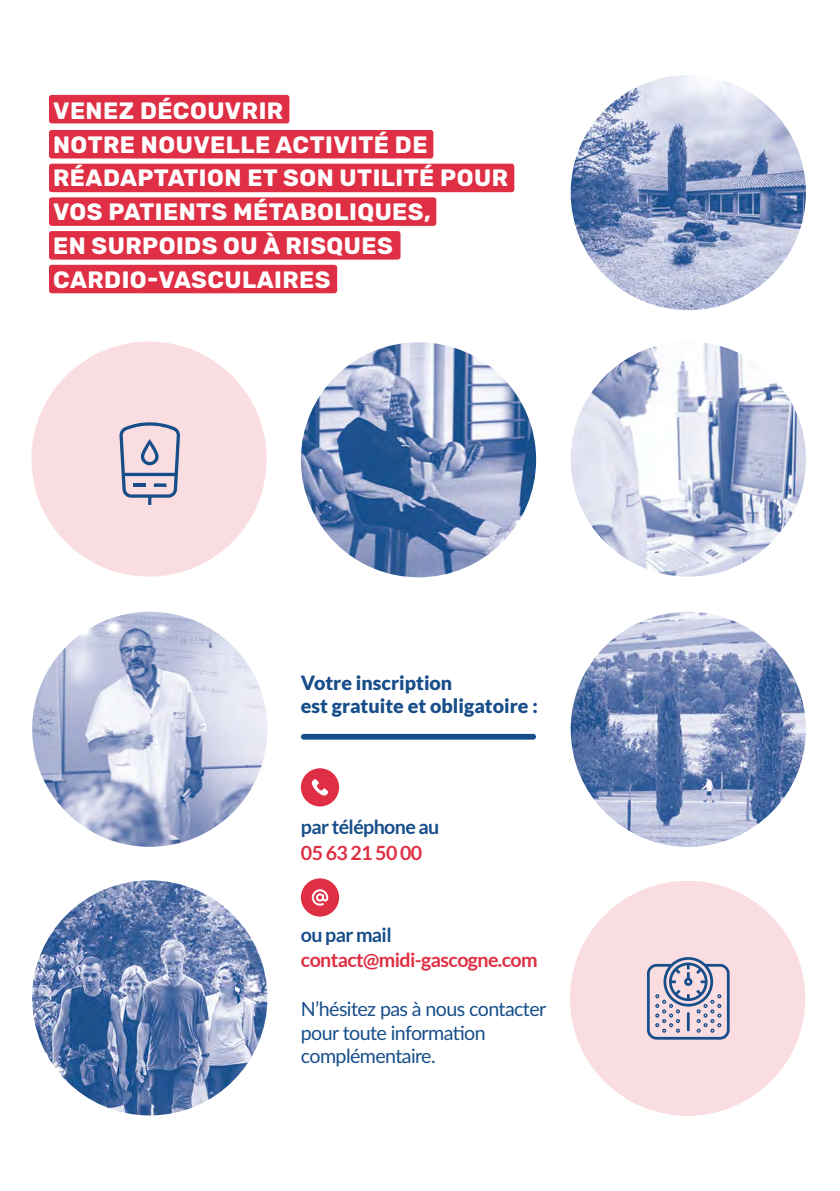
<style>
.page{position:relative;width:840px;height:1191px;background:#fff}
.page>*{position:absolute;margin:0;border:0;box-sizing:border-box;transform-origin:0 0}
.t1{font:700 23.6px/33.8px "Rubik";letter-spacing:.02em;color:#fff}
.t2{font:19.6px/23.6px "Lato";letter-spacing:-.03em;color:#174e8a}
.t3{font:900 19.6px/23.6px "Lato";color:#174e8a}
.t4{font:700 19.6px "Lato";letter-spacing:-.03em;color:#df2f44}
.t5{font:700 19.6px "Lato";letter-spacing:-.03em;color:#174e8a}
</style>
<div class="page">
<div style="left:569px;top:880px;width:235px;height:235px;background:#fadde1;border-radius:50%"></div>
<div style="left:31px;top:341px;width:235px;height:235px;background:#fadde1;border-radius:50%"></div>
<svg style="left:647px;top:957px;width:82px;height:82px"></svg>
<img style="left:570px;top:75px;width:235px;height:235px;border-radius:117px">
<img style="left:32px;top:880px;width:235px;height:235px;border-radius:117px">
<img style="left:570px;top:612px;width:235px;height:235px;border-radius:117px">
<img style="left:570px;top:341px;width:235px;height:235px;border-radius:117px">
<img style="left:32px;top:612px;width:235px;height:235px;border-radius:117px">
<img style="left:301px;top:342px;width:235px;height:235px;border-radius:117px">
<div style="left:303px;top:734px;width:230px;height:5px;background:#174e8a"></div>
<div style="left:301px;top:768px;width:38px;height:38px;background:#df2f44;border-radius:50%"></div>
<svg style="left:311px;top:779px;width:17px;height:17px"></svg>
<div style="left:301px;top:878px;width:38px;height:38px;background:#df2f44;border-radius:50%"></div>
<svg style="left:311px;top:889px;width:17px;height:16px"></svg>
<div style="left:49px;top:95px;width:240px;height:28px;background:#df2f44;border-radius:3px"></div>
<div style="left:49px;top:130px;width:384px;height:28px;background:#df2f44;border-radius:3px"></div>
<div style="left:49px;top:164px;width:465px;height:28px;background:#df2f44;border-radius:3px"></div>
<div style="left:49px;top:197px;width:387px;height:29px;background:#df2f44;border-radius:3px"></div>
<div style="left:49px;top:231px;width:351px;height:29px;background:#df2f44;border-radius:3px"></div>
<div style="left:49px;top:265px;width:288px;height:28px;background:#df2f44;border-radius:3px"></div>
<svg style="left:119px;top:422px;width:61px;height:83px"></svg>
<p class="t1" style="left:53px;top:94px;width:456px">VENEZ DÉCOUVRIR<br>NOTRE NOUVELLE ACTIVITÉ DE<br>RÉADAPTATION ET SON UTILITÉ POUR<br>VOS PATIENTS MÉTABOLIQUES,<br>EN SURPOIDS OU À RISQUES<br>CARDIO-VASCULAIRES</p>
<p class="t3" style="left:301px;top:670px;width:238px">Votre inscription<br>est gratuite et obligatoire :</p>
<p class="t5" style="left:301px;top:816px;width:140px">par téléphone au</p>
<p class="t4" style="left:301px;top:841px;width:123px">05 63 21 50 00</p>
<p class="t5" style="left:301px;top:923px;width:92px">ou par mail</p>
<p class="t4" style="left:301px;top:948px;width:238px">contact@midi-gascogne.com</p>
<p class="t2" style="left:301px;top:996px;width:247px">N’hésitez pas à nous contacter pour toute information complémentaire.</p>
</div>
